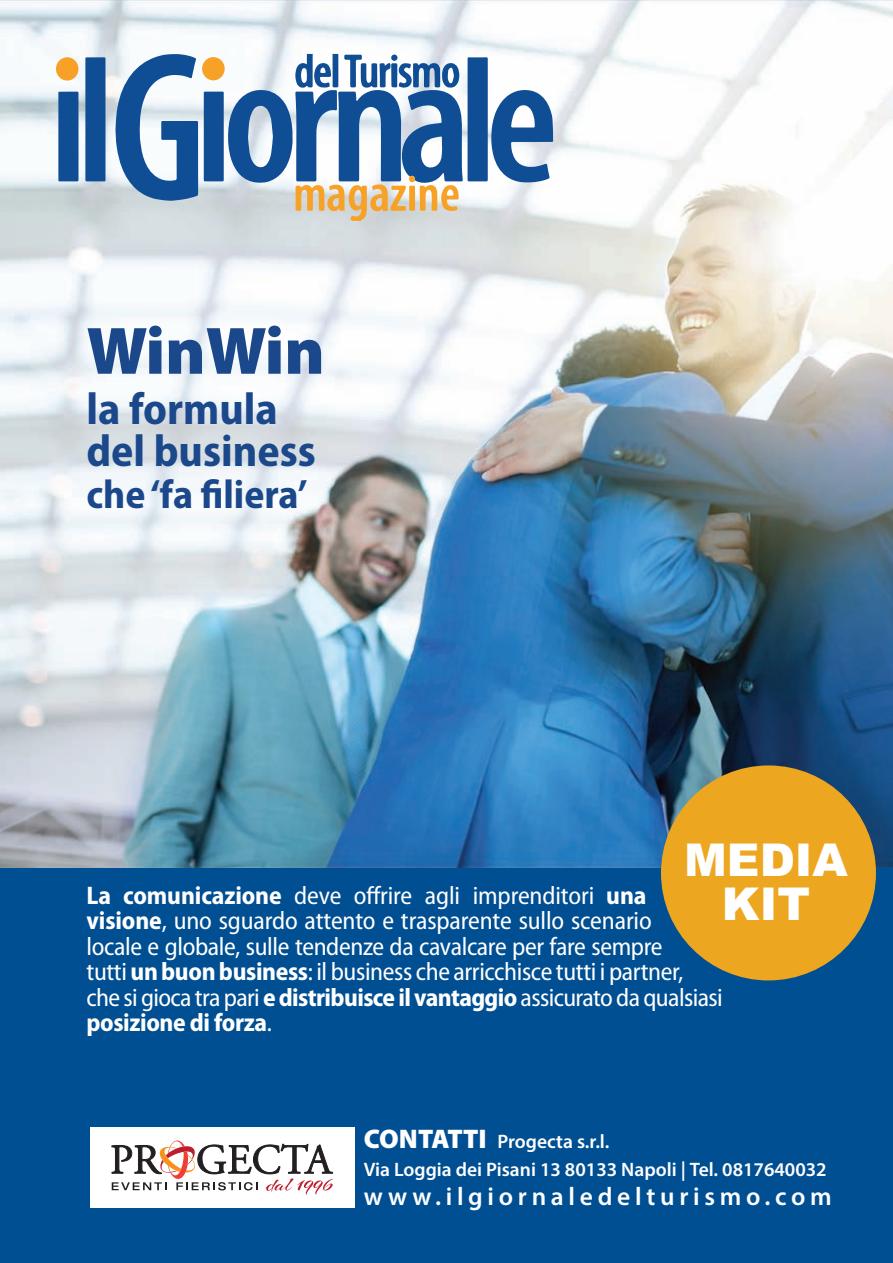
<style>
.page{position:relative;width:893px;height:1263px;background:#fff}
.page>*{position:absolute;margin:0;border:0;box-sizing:border-box;transform-origin:0 0}
.t1{font:900 67.5px "Myriad Pro";color:#1b478b}
.t2{font:900 45.3px/43.7px "Arial";color:#fff;text-align:center}
.t3{font:700 semi-condensed 45px/42px "Myriad Pro";color:#1b478b}
.t4{font:700 semi-condensed 40.5px "Myriad Pro";color:#1b478b}
.t5{font:semi-condensed 25.5px/25.5px "Myriad Pro";letter-spacing:-.015em;color:#fff}
.t6{font:600 25.5px "Myriad Pro";letter-spacing:.185em;color:#fff}
.t7{font:600 19.5px/28.5px "Myriad Pro";color:#fff}
.s1{font-weight:700}
.s2{font-weight:900;font-size:27px}
</style>
<div class="page">
<div style="left:0;top:867px;width:893px;height:396px;background:#004f92"></div>
<img style="left:0;top:0;width:893px;height:867px">
<svg style="left:115px;top:54px;width:83px;height:147px"></svg>
<svg style="left:85px;top:57px;width:21px;height:125px;background:#195498"></svg>
<svg style="left:58px;top:92px;width:21px;height:89px;background:#185397"></svg>
<svg style="left:204px;top:54px;width:349px;height:167px"></svg>
<div style="left:56px;top:57px;width:22px;height:24px;background:#f7a226;border-radius:50%"></div>
<div style="left:202px;top:57px;width:23px;height:23px;background:#f7a226;border-radius:50%"></div>
<div style="left:90px;top:1127px;width:265px;height:81px;background:#fff"></div>
<svg style="left:111px;top:1140px;width:222px;height:54px"></svg>
<div style="left:661px;top:765px;width:215px;height:215px;background:#eda61f;border-radius:50%"></div>
<h1 class="t1" style="left:87px;top:326px;width:240px">WinWin</h1>
<h3 class="t3" style="left:87px;top:392px;width:231px">la formula del business</h3>
<h3 class="t4" style="left:87px;top:480px;width:222px">che ‘fa filiera’</h3>
<h2 class="t2" style="left:684px;top:839px;width:165px">MEDIA<br>KIT</h2>
<p class="t5" style="left:87px;top:884px;width:638px"><span class="s1">La comunicazione</span> deve offrire agli imprenditori <span class="s1">una visione</span>, uno sguardo attento e trasparente sullo scenario<br>locale e globale, sulle tendenze da cavalcare per fare sempre<br>tutti <span class="s1">un buon business</span>: il business che arricchisce tutti i partner, che si gioca tra pari <span class="s1">e distribuisce il vantaggio</span> assicurato da qualsiasi <span class="s1">posizione di forza</span>.</p>
<p class="t7" style="left:364px;top:1128px;width:464px"><span class="s2">CONTATTI</span> Progecta s.r.l.<br>Via Loggia dei Pisani 13 80133 Napoli | Tel. 0817640032</p>
<p class="t6" style="left:364px;top:1186px;width:469px">www.ilgiornaledelturismo.com</p>
</div>
